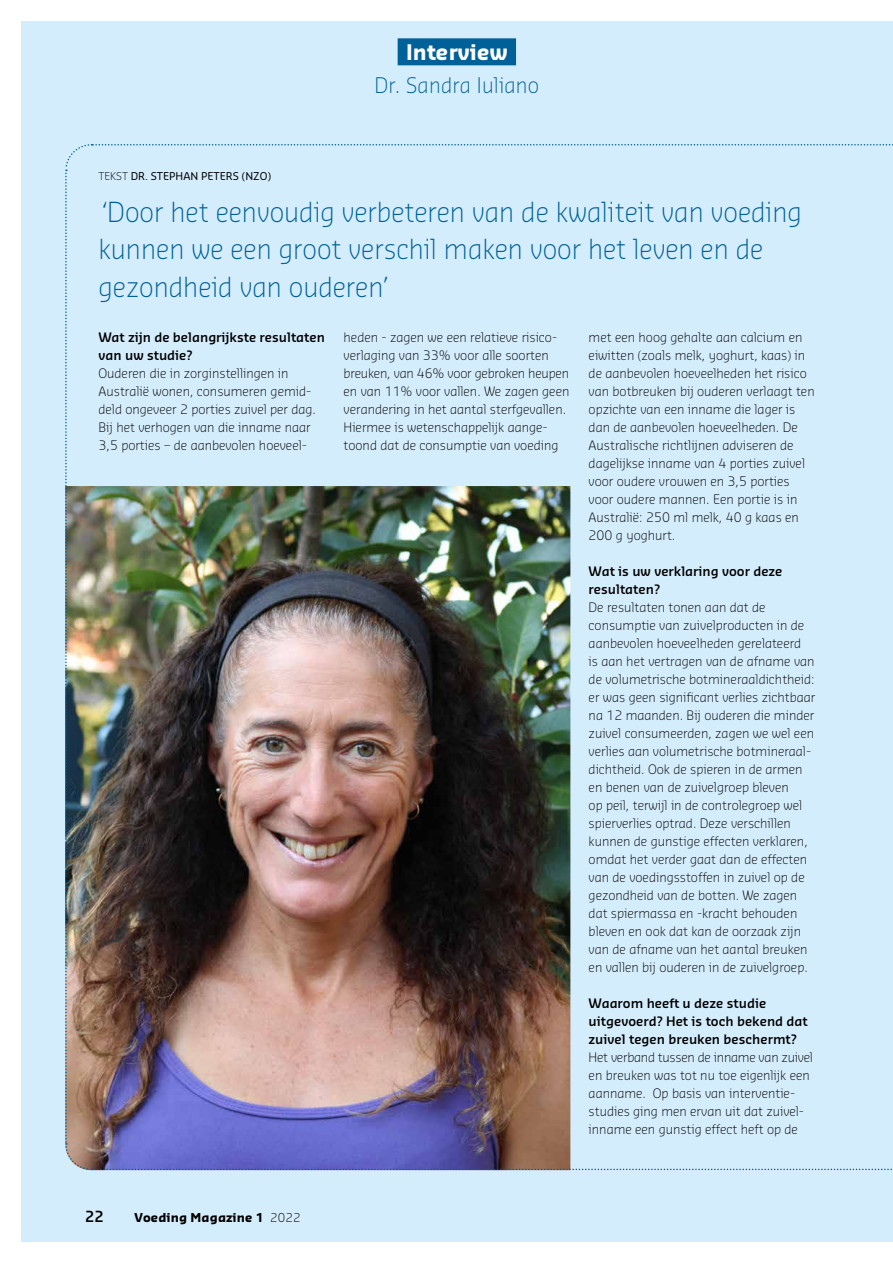
<style>
.page{position:relative;width:893px;height:1263px;background:#fff}
.page>*{position:absolute;margin:0;border:0;box-sizing:border-box;transform-origin:0 0}
.t1{font:300 27px/37.5px "Sansa Std";color:#006198}
.t2{font:300 21px "Sansa Std";letter-spacing:.01em;color:#006198}
.t3{font:700 21px "Sansa Std";letter-spacing:.01em;color:#fff}
.t4{font:600 15px "Sansa Std";color:#000}
.t5{font:300 12.75px/18px "Sansa Std";color:#000}
.t6{font:600 12.75px/18px "Sansa Std";color:#000}
.t7{font:700 12px "Sansa Std";letter-spacing:.01em;color:#000}
.t8{font:10.5px "Sansa Std";color:#000}
.s1{font-weight:300}
</style>
<div class="page">
<div style="left:21px;top:21px;width:872px;height:1221px;background:#d4edfc"></div>
<div style="left:398px;top:38px;width:118px;height:27px;background:#006198"></div>
<img style="left:65px;top:144px;width:828px;height:1027px">
<h2 class="t3" style="left:406px;top:38px;width:103px">Interview</h2>
<p class="t8" style="left:99px;top:169px;width:174px"><span class="s1">TEKST</span> DR. STEPHAN PETERS (NZO)</p>
<h2 class="t2" style="left:374px;top:71px;width:166px">Dr. Sandra Iuliano</h2>
<h1 class="t1" style="left:99px;top:192px;width:705px">‘Door het eenvoudig verbeteren van de kwaliteit van voeding kunnen we een groot verschil maken voor het leven en de gezondheid van ouderen’</h1>
<p class="t6" style="left:99px;top:328px;width:228px">Wat zijn de belangrijkste resultaten van uw studie?</p>
<p class="t5" style="left:99px;top:364px;width:219px">Ouderen die in zorginstellingen in Australië wonen, consumeren gemid&shy;deld ongeveer 2 porties zuivel per dag.<br>Bij het verhogen van die inname naar 3,5 porties – de aanbevolen hoeveel-</p>
<p class="t5" style="left:344px;top:328px;width:227px">heden - zagen we een relatieve risico&shy;verlaging van 33% voor alle soorten breuken, van 46% voor gebroken heupen en van 11% voor vallen. We zagen geen verandering in het aantal sterfgevallen.<br>Hiermee is wetenschappelijk aange&shy;toond dat de consumptie van voeding</p>
<p class="t5" style="left:589px;top:328px;width:228px">met een hoog gehalte aan calcium en eiwitten (zoals melk, yoghurt, kaas) in de aanbevolen hoeveelheden het risico van botbreuken bij ouderen verlaagt ten opzichte van een inname die lager is dan de aanbevolen hoeveelheden. De Australische richtlijnen adviseren de dagelijkse inname van 4 porties zuivel voor oudere vrouwen en 3,5 porties voor oudere mannen. Een portie is in Australië: 250 ml melk, 40 g kaas en 200 g yoghurt.</p>
<p class="t6" style="left:589px;top:562px;width:195px">Wat is uw verklaring voor deze resultaten?</p>
<p class="t5" style="left:589px;top:598px;width:228px">De resultaten tonen aan dat de consumptie van zuivelproducten in de aanbevolen hoeveelheden gerelateerd<br>is aan het vertragen van de afname van de volumetrische botmineraaldichtheid: er was geen significant verlies zichtbaar na 12 maanden. Bij ouderen die minder zuivel consumeerden, zagen we wel een verlies aan volumetrische botmineraal&shy;dichtheid. Ook de spieren in de armen en benen van de zuivelgroep bleven<br>op peil, terwijl in de controlegroep wel spierverlies optrad. Deze verschillen kunnen de gunstige effecten verklaren, omdat het verder gaat dan de effecten van de voedingsstoffen in zuivel op de gezondheid van de botten. We zagen dat spiermassa en -kracht behouden bleven en ook dat kan de oorzaak zijn van de afname van het aantal breuken en vallen bij ouderen in de zuivelgroep.</p>
<p class="t6" style="left:589px;top:994px;width:221px">Waarom heeft u deze studie uitgevoerd? Het is toch bekend dat zuivel tegen breuken beschermt?</p>
<p class="t5" style="left:589px;top:1048px;width:226px">Het verband tussen de inname van zuivel en breuken was tot nu toe eigenlijk een aanname. Op basis van interventie&shy;studies ging men ervan uit dat zuivel&shy;inname een gunstig effect heft op de</p>
<p class="t4" style="left:85px;top:1206px;width:20px">22</p>
<p class="t7" style="left:134px;top:1210px;width:168px">Voeding Magazine 1 <span class="s1">2022</span></p>
</div>
